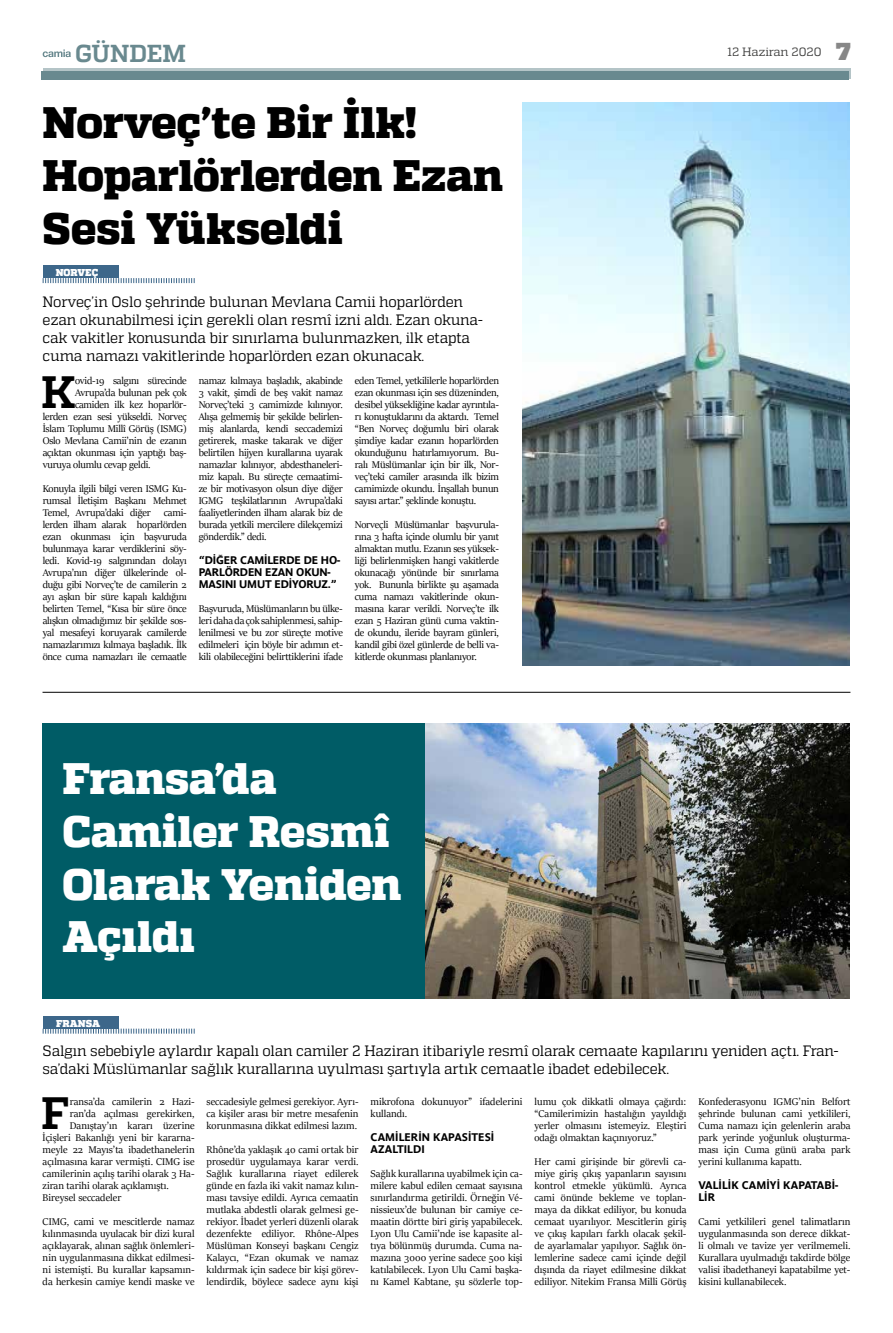
<style>
.page{position:relative;width:893px;height:1333px;background:#fff}
.page>*{position:absolute;margin:0;border:0;box-sizing:border-box;transform-origin:0 0}
.t1{font:700 45.3px "Quadon";color:#000}
.t2{font:800 44.1px/52.9px "Quadon";letter-spacing:-.015em;color:#000}
.t3{font:800 44.1px/52.9px "Quadon";letter-spacing:-.015em;color:#fff}
.t4{font:700 24.6px "Quadon";letter-spacing:-.005em;color:#69898f}
.t5{font:15px/18px "Quadon";letter-spacing:-.015em;color:#000;scale:.95 1}
.t6{font:12px "Quadon";color:#3c3c3b}
.t7{font:11px/12px "Sitka Banner";letter-spacing:.005em;color:#000;text-align:justify}
.t8{font:11px "Sitka Banner";letter-spacing:-.015em;color:#000}
.t9{font:11px/12px "Parisine Bold Z";letter-spacing:-.015em;color:#000}
.t10{font:11px/12px "Parisine Bold Z";letter-spacing:.005em;color:#000}
.t11{font:900 10px "Quadon";color:#fff}
.s1{font-weight:800;font-size:24.5px;color:#878787}
</style>
<div class="page">
<div style="left:43px;top:723px;width:382px;height:275px;background:#005c66"></div>
<div style="left:43px;top:68px;width:807px;height:10px;background:#b4c4c7"></div>
<div style="left:41px;top:71px;width:808px;height:9px;background:#69898f"></div>
<svg style="left:43px;top:49px;width:28px;height:8px"></svg>
<hr style="left:43px;top:691px;width:807px;height:1px;background:#000">
<div style="left:43px;top:265px;width:76px;height:13px;background:#3d678a"></div>
<svg style="left:43px;top:278px;width:152px;height:5px"></svg>
<img style="left:522px;top:103px;width:327px;height:562px">
<div style="left:43px;top:1016px;width:76px;height:12px;background:#3d678a"></div>
<svg style="left:43px;top:1028px;width:152px;height:5px"></svg>
<img style="left:425px;top:723px;width:424px;height:275px">
<h3 class="t4" style="left:75px;top:39px;width:113px">GÜNDEM</h3>
<p class="t6" style="left:727px;top:45px;width:124px">12 Haziran 2020 <span class="s1">7</span></p>
<h2 class="t2" style="left:43px;top:97px;width:462px">Norveç’te Bir İlk!<br>Hoparlörlerden Ezan<br>Sesi Yükseldi</h2>
<p class="t11" style="left:56px;top:266px;width:44px">NORVEÇ</p>
<p class="t5" style="left:43px;top:293px;width:465px">Norveç’in Oslo şehrinde bulunan Mevlana Camii hoparlörden ezan okunabilmesi için gerekli olan resmî izni aldı. Ezan okuna&shy;cak vakitler konusunda bir sınırlama bulunmazken, ilk etapta cuma namazı vakitlerinde hoparlörden ezan okunacak.</p>
<h1 class="t1" style="left:41px;top:366px;width:36px">K</h1>
<p class="t8" style="left:75px;top:373px;width:113px">ovid-19 salgını sürecinde</p>
<p class="t8" style="left:75px;top:385px;width:113px">Avrupa’da bulunan pek çok</p>
<p class="t8" style="left:75px;top:397px;width:113px">camiden ilk kez hoparlör-</p>
<p class="t8" style="left:43px;top:409px;width:146px">lerden ezan sesi yükseldi. Norveç</p>
<p class="t8" style="left:43px;top:421px;width:146px">İslam Toplumu Millî Görüş (ISMG)</p>
<p class="t8" style="left:43px;top:433px;width:146px">Oslo Mevlana Camii’nin de ezanın</p>
<p class="t8" style="left:43px;top:445px;width:146px">açıktan okunması için yaptığı baş-</p>
<p class="t8" style="left:43px;top:457px;width:110px">vuruya olumlu cevap geldi.</p>
<p class="t7" style="left:43px;top:482px;width:146px">Konuyla ilgili bilgi veren ISMG Ku&shy;rumsal İletişim Başkanı Mehmet Temel, Avrupa’daki diğer cami&shy;lerden ilham alarak hoparlörden ezan okunması için başvuruda bulunmaya karar verdiklerini söy&shy;ledi. Kovid-19 salgınından dolayı Avrupa’nın diğer ülkelerinde ol&shy;duğu gibi Norveç’te de camilerin 2 ayı aşkın bir süre kapalı kaldığını belirten Temel, “Kısa bir süre önce alışkın olmadığımız bir şekilde sos&shy;yal mesafeyi koruyarak camilerde namazlarımızı kılmaya başladık. İlk önce cuma namazları ile cemaatle</p>
<p class="t7" style="left:199px;top:374px;width:146px">namaz kılmaya başladık, akabinde 3 vakit, şimdi de beş vakit namaz Norveç’teki 3 camimizde kılınıyor.<br>Alışa gelmemiş bir şekilde belirlen&shy;miş alanlarda, kendi seccademizi getirerek, maske takarak ve diğer belirtilen hijyen kurallarına uyarak namazlar kılınıyor, abdesthaneleri&shy;miz kapalı. Bu süreçte cemaatimi&shy;ze bir motivasyon olsun diye diğer IGMG teşkilatlarının Avrupa’daki faaliyetlerinden ilham alarak biz de burada yetkili mercilere dilekçemizi gönderdik.” dedi.</p>
<p class="t9" style="left:199px;top:554px;width:143px">“DİĞER CAMİLERDE DE HO-<br>PARLÖRDEN EZAN OKUN-<br>MASINI UMUT EDİYORUZ.”</p>
<p class="t7" style="left:199px;top:602px;width:146px">Başvuruda, Müslümanların bu ülke&shy;leri daha da çok sahiplenmesi, sahip&shy;lenilmesi ve bu zor süreçte motive edilmeleri için böyle bir adımın et&shy;kili olabileceğini belirttiklerini ifade</p>
<p class="t7" style="left:355px;top:374px;width:146px">eden Temel, yetkililerle hoparlörden ezan okunması için ses düzeninden, desibel yüksekliğine kadar ayrıntıla&shy;rı konuştuklarını da aktardı. Temel “Ben Norveç doğumlu biri olarak şimdiye kadar ezanın hoparlörden okunduğunu hatırlamıyorum. Bu&shy;ralı Müslümanlar için bir ilk, Nor&shy;veç’teki camiler arasında ilk bizim camimizde okundu. İnşallah bunun sayısı artar.” şeklinde konuştu.</p>
<p class="t7" style="left:355px;top:518px;width:146px">Norveçli Müslümanlar başvurula&shy;rına 3 hafta içinde olumlu bir yanıt almaktan mutlu. Ezanın ses yüksek&shy;liği belirlenmişken hangi vakitlerde okunacağı yönünde bir sınırlama yok. Bununla birlikte şu aşamada cuma namazı vakitlerinde okun&shy;masına karar verildi. Norveç’te ilk ezan 5 Haziran günü cuma vaktin&shy;de okundu, ileride bayram günleri, kandil gibi özel günlerde de belli va&shy;kitlerde okunması planlanıyor.</p>
<h2 class="t3" style="left:62px;top:752px;width:341px">Fransa’da<br>Camiler Resmî<br>Olarak Yeniden<br>Açıldı</h2>
<p class="t11" style="left:56px;top:1017px;width:46px">FRANSA</p>
<h3 class="t5" style="left:43px;top:1041px;width:840px">Salgın sebebiyle aylardır kapalı olan camiler 2 Haziran itibariyle resmî olarak cemaate kapılarını yeniden açtı. Fran&shy;sa’daki Müslümanlar sağlık kurallarına uyulması şartıyla artık cemaatle ibadet edebilecek.</h3>
<h1 class="t1" style="left:41px;top:1086px;width:30px">F</h1>
<p class="t7" style="left:70px;top:1094px;width:126px">ransa’da camilerin 2 Hazi-</p>
<p class="t7" style="left:70px;top:1106px;width:126px">ran’da açılması gerekirken,</p>
<p class="t7" style="left:70px;top:1118px;width:126px">Danıştay’ın kararı üzerine</p>
<p class="t7" style="left:43px;top:1130px;width:153px">İçişleri Bakanlığı yeni bir kararna-</p>
<p class="t7" style="left:43px;top:1142px;width:153px">meyle 22 Mayıs’ta ibadethanelerin</p>
<p class="t7" style="left:43px;top:1154px;width:153px">açılmasına karar vermişti. CIMG ise</p>
<p class="t7" style="left:43px;top:1166px;width:153px">camilerinin açılış tarihi olarak 3 Ha-</p>
<p class="t7" style="left:43px;top:1178px;width:128px">ziran tarihi olarak açıklamıştı.</p>
<p class="t7" style="left:43px;top:1190px;width:80px">Bireysel seccadeler</p>
<p class="t7" style="left:43px;top:1214px;width:153px">CIMG, cami ve mescitlerde namaz kılınmasında uyulacak bir dizi kural açıklayarak, alınan sağlık önlemleri&shy;nin uygulanmasına dikkat edilmesi&shy;ni istemişti. Bu kurallar kapsamın&shy;da herkesin camiye kendi maske ve</p>
<p class="t7" style="left:207px;top:1094px;width:153px">seccadesiyle gelmesi gerekiyor. Ayrı&shy;ca kişiler arası bir metre mesafenin korunmasına dikkat edilmesi lazım.</p>
<p class="t7" style="left:207px;top:1142px;width:153px">Rhône’da yaklaşık 40 cami ortak bir prosedür uygulamaya karar verdi.<br>Sağlık kurallarına riayet edilerek günde en fazla iki vakit namaz kılın&shy;ması tavsiye edildi. Ayrıca cemaatin mutlaka abdestli olarak gelmesi ge&shy;rekiyor. İbadet yerleri düzenli olarak dezenfekte ediliyor. Rhône-Alpes Müslüman Konseyi başkanı Cengiz Kalaycı, “Ezan okumak ve namaz kıldırmak için sadece bir kişi görev&shy;lendirdik, böylece sadece aynı kişi</p>
<p class="t7" style="left:371px;top:1094px;width:153px">mikrofona dokunuyor” ifadelerini kullandı.</p>
<p class="t10" style="left:371px;top:1130px;width:124px">CAMILERIN KAPASITESI<br>AZALTILDI</p>
<p class="t7" style="left:371px;top:1166px;width:153px">Sağlık kurallarına uyabilmek için ca&shy;milere kabul edilen cemaat sayısına sınırlandırma getirildi. Örneğin Vé&shy;nissieux’de bulunan bir camiye ce&shy;maatin dörtte biri giriş yapabilecek.<br>Lyon Ulu Camii’nde ise kapasite al&shy;tıya bölünmüş durumda. Cuma na&shy;mazına 3000 yerine sadece 500 kişi katılabilecek. Lyon Ulu Cami başka&shy;nı Kamel Kabtane, şu sözlerle top-</p>
<p class="t7" style="left:534px;top:1094px;width:153px">lumu çok dikkatli olmaya çağırdı: “Camilerimizin hastalığın yayıldığı yerler olmasını istemeyiz. Eleştiri odağı olmaktan kaçınıyoruz.”</p>
<p class="t7" style="left:534px;top:1154px;width:153px">Her cami girişinde bir görevli ca&shy;miye giriş çıkış yapanların sayısını kontrol etmekle yükümlü. Ayrıca cami önünde bekleme ve toplan&shy;maya da dikkat ediliyor, bu konuda cemaat uyarılıyor. Mescitlerin giriş ve çıkış kapıları farklı olacak şekil&shy;de ayarlamalar yapılıyor. Sağlık ön&shy;lemlerine sadece cami içinde değil dışında da riayet edilmesine dikkat ediliyor. Nitekim Fransa Milli Görüş</p>
<p class="t7" style="left:698px;top:1094px;width:153px">Konfederasyonu IGMG’nin Belfort şehrinde bulunan cami yetkilileri, Cuma namazı için gelenlerin araba park yerinde yoğunluk oluşturma&shy;ması için Cuma günü araba park yerini kullanıma kapattı.</p>
<p class="t10" style="left:698px;top:1178px;width:141px">VALILIK CAMIYI KAPATABI-<br>LIR</p>
<p class="t7" style="left:698px;top:1214px;width:153px">Cami yetkilileri genel talimatların uygulanmasında son derece dikkat&shy;li olmalı ve tavize yer verilmemeli.<br>Kurallara uyulmadığı takdirde bölge valisi ibadethaneyi kapatabilme yet&shy;kisini kullanabilecek.</p>
</div>
